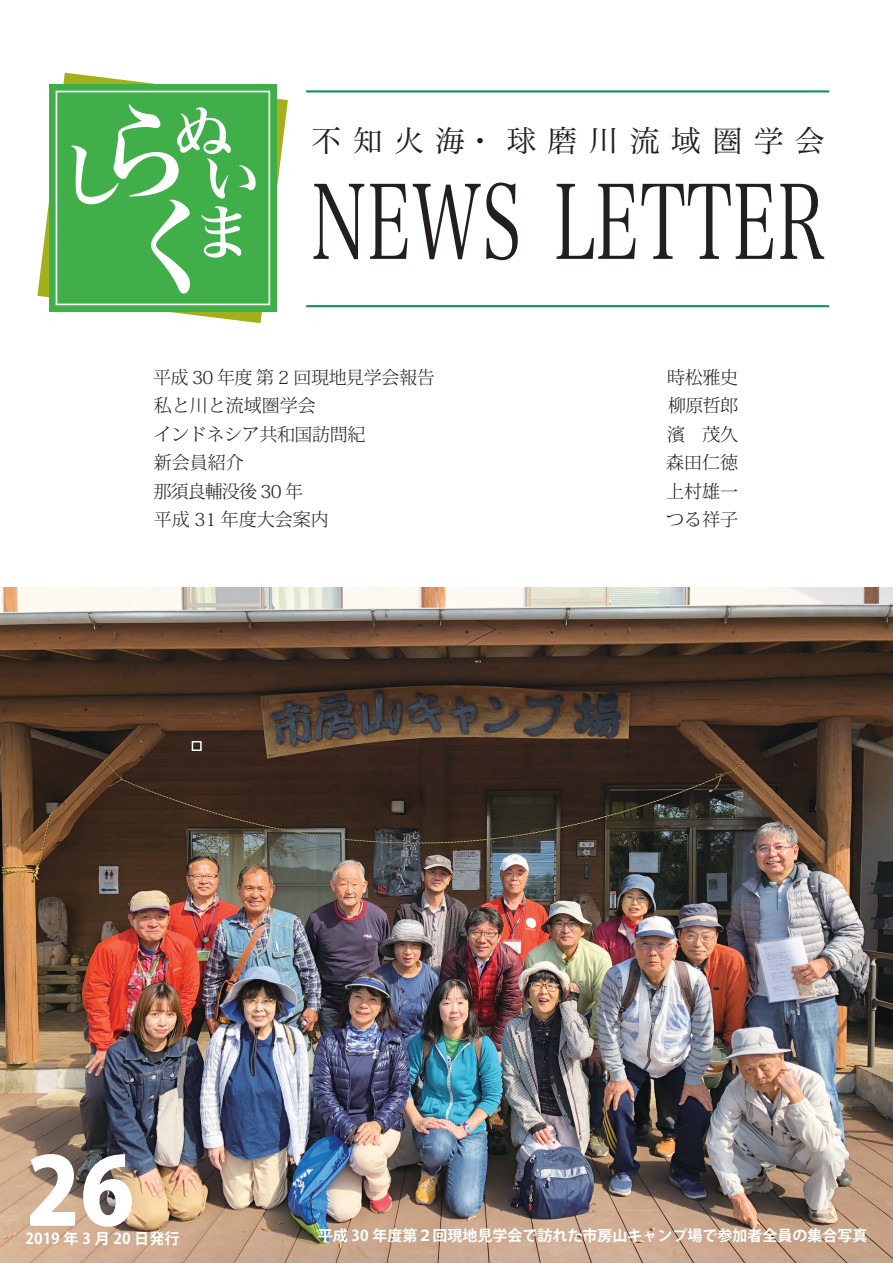
<style>
.page{position:relative;width:893px;height:1263px;background:#fff}
.page>*{position:absolute;margin:0;border:0;box-sizing:border-box;transform-origin:0 0}
.t1{font:103.5px "Hira Min Pro W3";letter-spacing:.015em;color:#231f20;scale:.67 1}
.t2{font:800 93px "Koz Go Pro";color:#fff}
.t3{font:30px "Hira Min Pro W3";letter-spacing:.375em;color:#231f20}
.t4{font:300 18px "Koz Min Pr 6 N";letter-spacing:-.02em;color:#231f20}
.t5{font:300 18px "Koz Min Pr 6 N";color:#231f20}
.t6{font:300 18px "Koz Min Pr 6 N";letter-spacing:-.05em;color:#231f20}
.t7{font:700 15px "Koz Go Pro";color:#fff}
</style>
<div class="page">
<img style="left:0;top:587px;width:893px;height:676px">
<svg style="left:37px;top:73px;width:251px;height:250px"></svg>
<div style="left:49px;top:84px;width:227px;height:227px;background:#40ae49"></div>
<div style="left:56px;top:91px;width:214px;height:214px;border:2px solid #fff"></div>
<div style="left:192px;top:741px;width:10px;height:10px;border:1px solid #fff"></div>
<hr style="left:306px;top:90px;width:523px;height:2px;background:#12905d">
<hr style="left:306px;top:305px;width:523px;height:2px;background:#12905d">
<svg style="left:71px;top:104px;width:185px;height:190px"></svg>
<h3 class="t3" style="left:311px;top:115px;width:515px">不知火海・球磨川流域圏学会</h3>
<h1 class="t1" style="left:311px;top:135px;width:767px">NEWS LETTER</h1>
<p class="t4" style="left:153px;top:367px;width:283px">平成 30 年度 第 2 回現地見学会報告</p>
<p class="t4" style="left:667px;top:367px;width:72px">時松雅史</p>
<p class="t5" style="left:154px;top:395px;width:163px">私と川と流域圏学会</p>
<p class="t4" style="left:668px;top:395px;width:71px">柳原哲郎</p>
<p class="t4" style="left:153px;top:424px;width:214px">インドネシア共和国訪問紀</p>
<p class="t4" style="left:667px;top:424px;width:72px">濱　茂久</p>
<p class="t4" style="left:154px;top:452px;width:91px">新会員紹介</p>
<p class="t4" style="left:666px;top:452px;width:74px">森田仁徳</p>
<p class="t6" style="left:153px;top:481px;width:151px">那須良輔没後 30 年</p>
<p class="t4" style="left:666px;top:481px;width:74px">上村雄一</p>
<p class="t5" style="left:154px;top:509px;width:176px">平成 31 年度大会案内</p>
<p class="t4" style="left:666px;top:509px;width:74px">つる祥子</p>
<h2 class="t2" style="left:26px;top:1131px;width:110px">26</h2>
<p class="t7" style="left:26px;top:1229px;width:155px">2019 年 3 月 20 日発行</p>
<p class="t7" style="left:318px;top:1226px;width:551px">平成 30 年度第２回現地見学会で訪れた市房山キャンプ場で参加者全員の集合写真</p>
</div>
